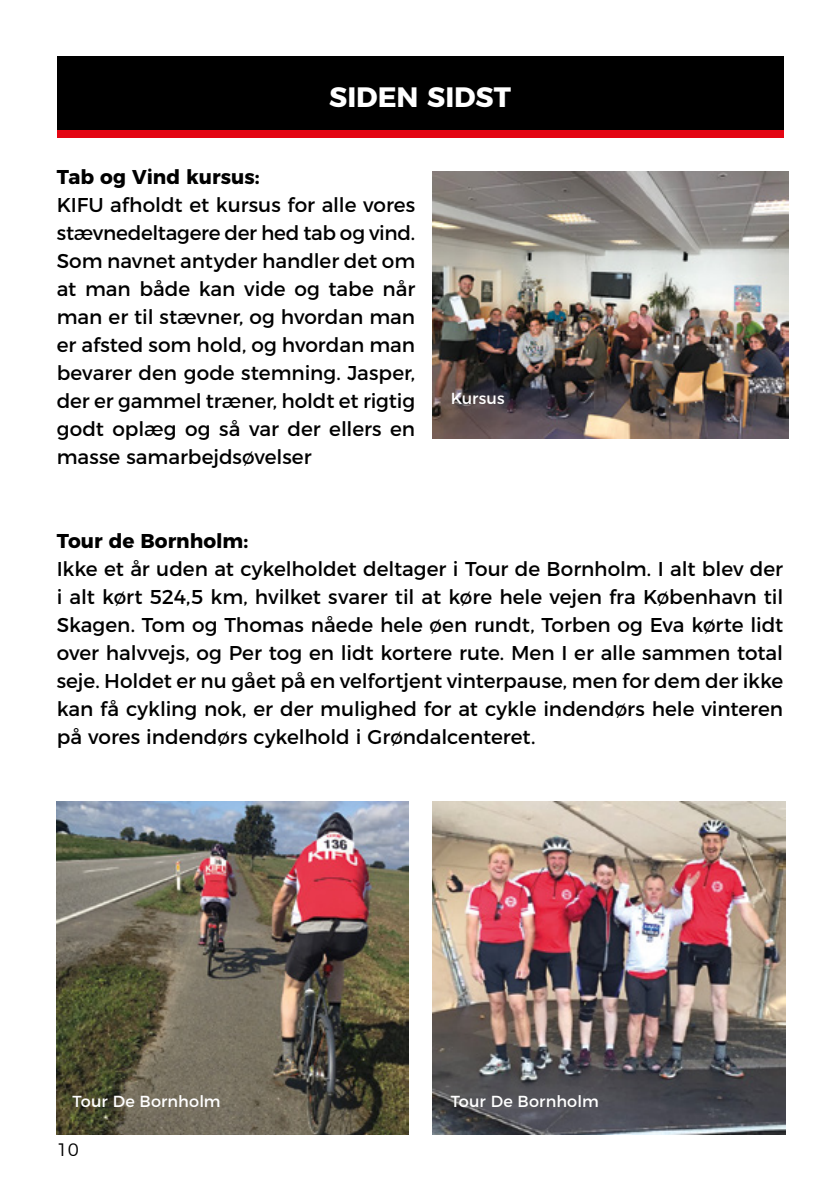
<style>
.page{position:relative;width:840px;height:1191px;background:#fff}
.page>*{position:absolute;margin:0;border:0;box-sizing:border-box;transform-origin:0 0}
.t1{font:700 28px "Montserrat";color:#fff}
.t2{font:20px/28px "Montserrat";color:#000;text-align:justify}
.t3{font:700 20px "Montserrat";color:#000}
.t4{font:300 18px "Montserrat";color:#000}
.t5{font:16px "Montserrat";letter-spacing:.005em;color:#fff}
</style>
<div class="page">
<div style="left:57px;top:57px;width:725px;height:73px;background:#000"></div>
<div style="left:57px;top:130px;width:725px;height:8px;background:#e30613"></div>
<img style="left:432px;top:171px;width:355px;height:267px">
<img style="left:57px;top:801px;width:351px;height:333px">
<img style="left:432px;top:801px;width:353px;height:333px">
<h1 class="t1" style="left:329px;top:74px;width:183px">SIDEN SIDST</h1>
<p class="t3" style="left:57px;top:160px;width:204px">Tab og Vind kursus:</p>
<p class="t2" style="left:57px;top:189px;width:360px">KIFU afholdt et kursus for alle vores stævnedeltagere der hed tab og vind.<br>Som navnet antyder handler det om at man både kan vide og tabe når man er til stævner, og hvordan man er afsted som hold, og hvordan man bevarer den gode stemning. Jasper, der er gammel træner, holdt et rigtig godt oplæg og så var der ellers en masse samarbejdsøvelser</p>
<p class="t5" style="left:450px;top:385px;width:56px">Kursus</p>
<p class="t3" style="left:57px;top:524px;width:193px">Tour de Bornholm:</p>
<p class="t2" style="left:57px;top:553px;width:727px">Ikke et år uden at cykelholdet deltager i Tour de Bornholm. I alt blev der i alt kørt 524,5 km, hvilket svarer til at køre hele vejen fra København til Skagen. Tom og Thomas nåede hele øen rundt, Torben og Eva kørte lidt over halvvejs, og Per tog en lidt kortere rute. Men I er alle sammen total seje. Holdet er nu gået på en velfortjent vinterpause, men for dem der ikke kan få cykling nok, er der mulighed for at cykle indendørs hele vinteren på vores indendørs cykelhold i Grøndalcenteret.</p>
<p class="t5" style="left:73px;top:1088px;width:149px">Tour De Bornholm</p>
<p class="t4" style="left:57px;top:1135px;width:24px">10</p>
<p class="t5" style="left:450px;top:1088px;width:149px">Tour De Bornholm</p>
</div>
